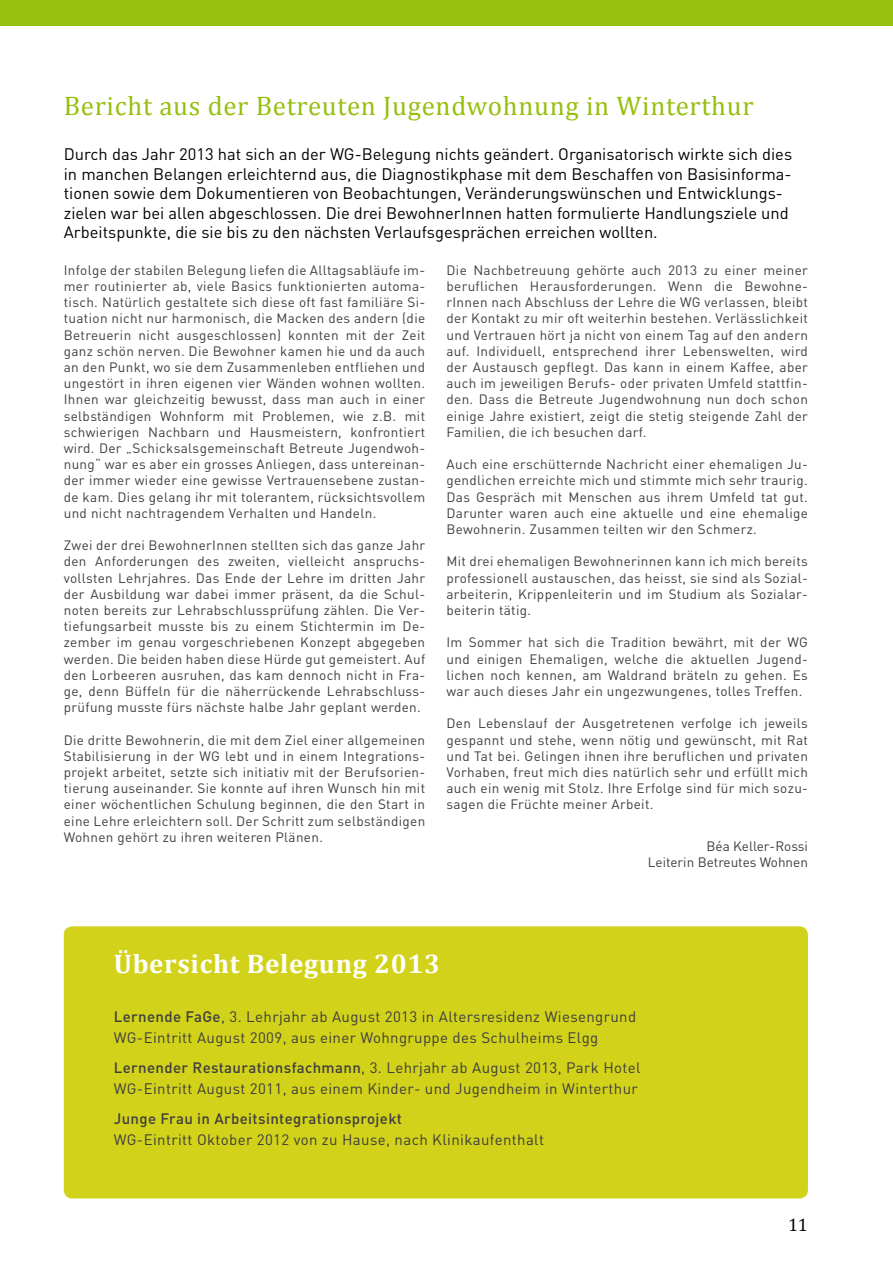
<style>
.page{position:relative;width:893px;height:1263px;background:#fff}
.page>*{position:absolute;margin:0;border:0;box-sizing:border-box;transform-origin:0 0}
.t1{font:27px "Cambria";letter-spacing:.025em;color:#97bf0d}
.t2{font:700 27px "Cambria";letter-spacing:.025em;color:#fff}
.t3{font:18px "Cambria";color:#000}
.t4{font:16.5px/19.5px "DIN Pro";color:#000}
.t5{font:15px/21px "DIN Pro";letter-spacing:.025em;color:#3e3d40}
.t6{font:500 15px "DIN Pro";letter-spacing:.025em;color:#3e3d40}
.t7{font:13.5px/16.2px "DIN Pro";letter-spacing:.025em;color:#3e3d40;text-align:justify}
.t8{font:13.5px/16.2px "DIN Pro";color:#3e3d40;text-align:right}
.s1{font-weight:500}
</style>
<div class="page">
<div style="left:64px;top:926px;width:744px;height:272px;background:#d2d21a;border-radius:9px"></div>
<div style="left:0;top:0;width:893px;height:26px;background:#97bf0d"></div>
<h1 class="t1" style="left:64px;top:89px;width:691px">Bericht aus der Betreuten Jugendwohnung in Winterthur</h1>
<p class="t4" style="left:64px;top:144px;width:730px">Durch das Jahr 2013 hat sich an der WG-Belegung nichts geändert. Organisatorisch wirkte sich dies in manchen Belangen erleichternd aus, die Diagnostikphase mit dem Beschaffen von Basisinforma&shy;tionen sowie dem Dokumentieren von Beobachtungen, Veränderungswünschen und Entwicklungs&shy;zielen war bei allen abgeschlossen. Die drei BewohnerInnen hatten formulierte Handlungsziele und Arbeitspunkte, die sie bis zu den nächsten Verlaufsgesprächen erreichen wollten.</p>
<p class="t7" style="left:64px;top:261px;width:363px">Infolge der stabilen Belegung liefen die Alltagsabläufe im&shy;mer routinierter ab, viele Basics funktionierten automa&shy;tisch. Natürlich gestaltete sich diese oft fast familiäre Si&shy;tuation nicht nur harmonisch, die Macken des andern (die Betreuerin nicht ausgeschlossen) konnten mit der Zeit ganz schön nerven. Die Bewohner kamen hie und da auch an den Punkt, wo sie dem Zusammenleben entfliehen und ungestört in ihren eigenen vier Wänden wohnen wollten.<br>Ihnen war gleichzeitig bewusst, dass man auch in einer selbständigen Wohnform mit Problemen, wie z.B. mit schwierigen Nachbarn und Hausmeistern, konfrontiert wird. Der „Schicksalsgemeinschaft Betreute Jugendwoh&shy;nung“ war es aber ein grosses Anliegen, dass untereinan&shy;der immer wieder eine gewisse Vertrauensebene zustan&shy;de kam. Dies gelang ihr mit tolerantem, rücksichtsvollem und nicht nachtragendem Verhalten und Handeln.</p>
<p class="t7" style="left:64px;top:537px;width:363px">Zwei der drei BewohnerInnen stellten sich das ganze Jahr den Anforderungen des zweiten, vielleicht anspruchs&shy;vollsten Lehrjahres. Das Ende der Lehre im dritten Jahr der Ausbildung war dabei immer präsent, da die Schul&shy;noten bereits zur Lehrabschlussprüfung zählen. Die Ver&shy;tiefungsarbeit musste bis zu einem Stichtermin im De&shy;zember im genau vorgeschriebenen Konzept abgegeben werden. Die beiden haben diese Hürde gut gemeistert. Auf den Lorbeeren ausruhen, das kam dennoch nicht in Fra&shy;ge, denn Büffeln für die näherrückende Lehrabschluss&shy;prüfung musste fürs nächste halbe Jahr geplant werden.</p>
<p class="t7" style="left:64px;top:731px;width:363px">Die dritte Bewohnerin, die mit dem Ziel einer allgemeinen Stabilisierung in der WG lebt und in einem Integrations&shy;projekt arbeitet, setzte sich initiativ mit der Berufsorien&shy;tierung auseinander. Sie konnte auf ihren Wunsch hin mit einer wöchentlichen Schulung beginnen, die den Start in eine Lehre erleichtern soll. Der Schritt zum selbständigen Wohnen gehört zu ihren weiteren Plänen.</p>
<p class="t7" style="left:446px;top:261px;width:363px">Die Nachbetreuung gehörte auch 2013 zu einer meiner beruflichen Herausforderungen. Wenn die Bewohne&shy;rInnen nach Abschluss der Lehre die WG verlassen, bleibt der Kontakt zu mir oft weiterhin bestehen. Verlässlichkeit und Vertrauen hört ja nicht von einem Tag auf den andern auf. Individuell, entsprechend ihrer Lebenswelten, wird der Austausch gepflegt. Das kann in einem Kaffee, aber auch im jeweiligen Berufs- oder privaten Umfeld stattfin&shy;den. Dass die Betreute Jugendwohnung nun doch schon einige Jahre existiert, zeigt die stetig steigende Zahl der Familien, die ich besuchen darf.</p>
<p class="t7" style="left:446px;top:456px;width:363px">Auch eine erschütternde Nachricht einer ehemaligen Ju&shy;gendlichen erreichte mich und stimmte mich sehr traurig.<br>Das Gespräch mit Menschen aus ihrem Umfeld tat gut.<br>Darunter waren auch eine aktuelle und eine ehemalige Bewohnerin. Zusammen teilten wir den Schmerz.</p>
<p class="t7" style="left:446px;top:553px;width:363px">Mit drei ehemaligen Bewohnerinnen kann ich mich bereits professionell austauschen, das heisst, sie sind als Sozial&shy;arbeiterin, Krippenleiterin und im Studium als Sozialar&shy;beiterin tätig.</p>
<p class="t7" style="left:446px;top:634px;width:363px">Im Sommer hat sich die Tradition bewährt, mit der WG und einigen Ehemaligen, welche die aktuellen Jugend&shy;lichen noch kennen, am Waldrand bräteln zu gehen. Es war auch dieses Jahr ein ungezwungenes, tolles Treffen.</p>
<p class="t7" style="left:446px;top:715px;width:363px">Den Lebenslauf der Ausgetretenen verfolge ich jeweils gespannt und stehe, wenn nötig und gewünscht, mit Rat und Tat bei. Gelingen ihnen ihre beruflichen und privaten Vorhaben, freut mich dies natürlich sehr und erfüllt mich auch ein wenig mit Stolz. Ihre Erfolge sind für mich sozu&shy;sagen die Früchte meiner Arbeit.</p>
<p class="t8" style="left:648px;top:837px;width:162px">Béa Keller-Rossi<br>Leiterin Betreutes Wohnen</p>
<h1 class="t2" style="left:114px;top:944px;width:328px">Übersicht Belegung 2013</h1>
<p class="t5" style="left:114px;top:1006px;width:524px"><span class="s1">Lernende FaGe</span>, 3. Lehrjahr ab August 2013 in Altersresidenz Wiesengrund<br>WG-Eintritt August 2009, aus einer Wohngruppe des Schulheims Elgg</p>
<p class="t5" style="left:114px;top:1057px;width:528px"><span class="s1">Lernender Restaurationsfachmann</span>, 3. Lehrjahr ab August 2013, Park Hotel<br>WG-Eintritt August 2011, aus einem Kinder- und Jugendheim in Winterthur</p>
<p class="t6" style="left:114px;top:1109px;width:290px">Junge Frau in Arbeitsintegrationsprojekt</p>
<p class="t5" style="left:114px;top:1129px;width:432px">WG-Eintritt Oktober 2012 von zu Hause, nach Klinikaufenthalt</p>
<h2 class="t3" style="left:788px;top:1214px;width:21px">11</h2>
</div>
